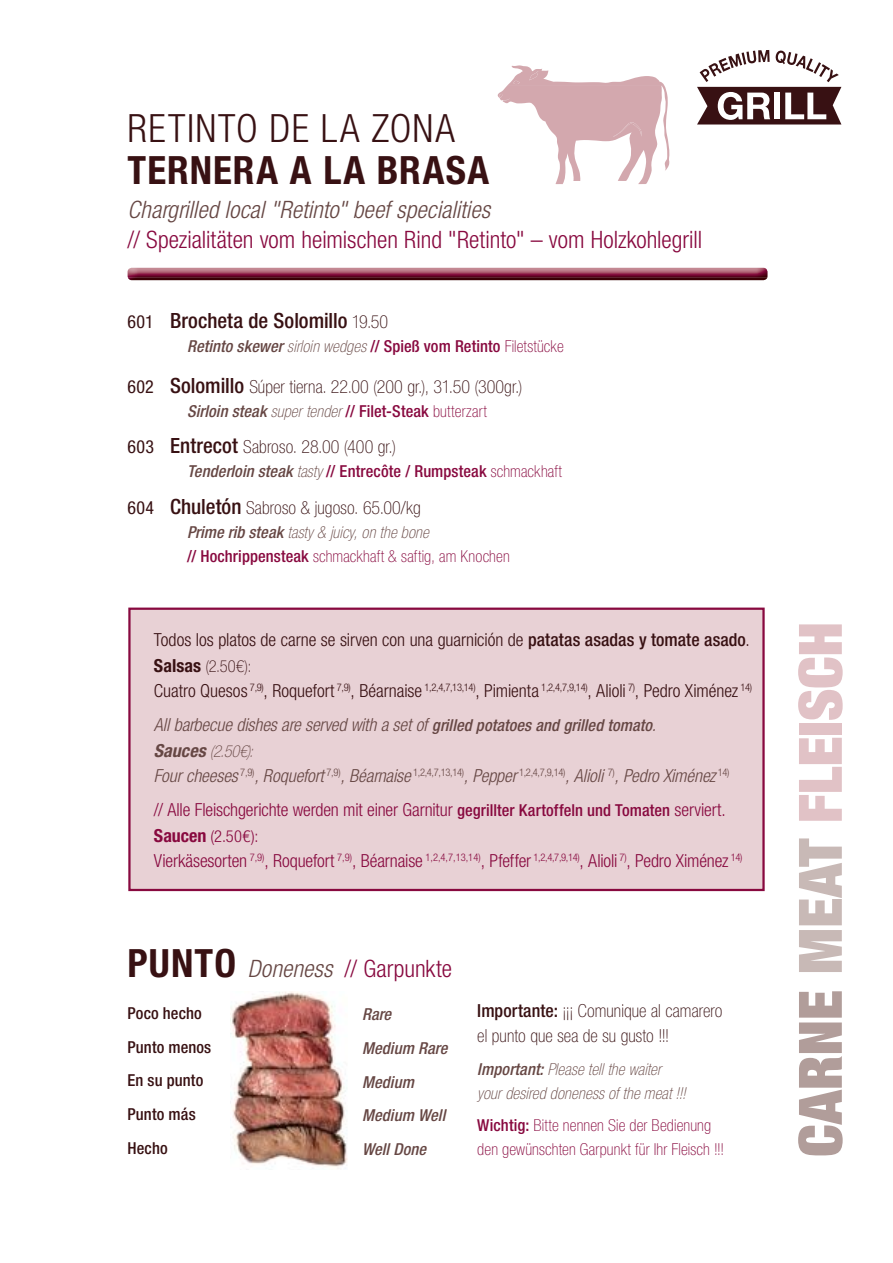
<style>
.page{position:relative;width:893px;height:1263px;background:#fff}
.page>*{position:absolute;margin:0;border:0;box-sizing:border-box;transform-origin:0 0}
.t1{font:900 expanded 60px "Helvetica Neue LT";color:#e1c2c6}
.t2{font:300 condensed 39px "Helvetica Neue LT";letter-spacing:.04em;color:#381113}
.t3{font:700 condensed 39px "Helvetica Neue LT";letter-spacing:.03em;color:#381113}
.t4{font:300 condensed 24px "Helvetica Neue LT";color:#88093f}
.t5{font:italic 300 condensed 24px "Helvetica Neue LT";color:#664744}
.t6{font:500 condensed 21px "Helvetica Neue LT";color:#381113}
.t7{font:300 condensed 18px/34px "Helvetica Neue LT";letter-spacing:-.005em;color:#381113}
.t8{font:italic 300 condensed 18px/34px "Helvetica Neue LT";letter-spacing:-.005em;color:#664744}
.t9{font:100 condensed 18px/25.5px "Helvetica Neue LT";letter-spacing:.005em;color:#381113}
.t10{font:300 condensed 18px "Helvetica Neue LT";letter-spacing:-.01em;color:#88093f}
.t11{font:500 condensed 16.5px "Helvetica Neue LT";letter-spacing:.005em;color:#88093f}
.t12{font:100 condensed 16.5px/24px "Helvetica Neue LT";letter-spacing:.01em;color:#88093f}
.t13{font:italic 100 condensed 16.5px/24px "Helvetica Neue LT";letter-spacing:.01em;color:#664744}
.t14{font:500 condensed 16.5px/33.8px "Helvetica Neue LT";letter-spacing:.005em;color:#381113}
.t15{font:italic 500 condensed 16.5px/33.8px "Helvetica Neue LT";letter-spacing:.01em;color:#664744}
.t16{font:100 condensed 16.5px "Helvetica Neue LT";color:#381113}
.t17{font:300 condensed 16.5px "Helvetica Neue LT";color:#88093f}
.s1{font-weight:400;font-size:18px}
.s2{font-weight:100;font-size:18px}
.s3{font-style:italic;color:#664744}
.s4{font-weight:100;font-style:italic;color:#664744}
.s5{font-weight:100}
.s6{font-weight:400}
.s7{font-weight:500;font-size:21px}
.s8{font-weight:500;font-style:italic;color:#664744}
.s9{font-weight:500}
.s10{font-weight:700;font-size:18px}
.s11{font-weight:500;font-style:italic;font-size:16.5px;color:#664744}
.s12{font-style:normal;color:#88093f}
.s13{font-weight:500;font-style:normal;font-size:16.5px;color:#88093f}
.s14{font-weight:700;font-size:39px;color:#381113}
.s15{color:#b19d9a}
.s16{color:#c8b9b6}
</style>
<div class="page">
<img style="left:128px;top:268px;width:639px;height:12px">
<img style="left:230px;top:991px;width:117px;height:178px">
<div style="left:128px;top:608px;width:637px;height:283px;background:#e8d1d5"></div>
<svg style="left:498px;top:65px;width:171px;height:119px"></svg>
<svg style="left:697px;top:50px;width:144px;height:74px"></svg>
<h2 class="t2" style="left:128px;top:106px;width:329px">RETINTO DE LA ZONA</h2>
<h2 class="t3" style="left:128px;top:146px;width:363px">TERNERA A LA BRASA</h2>
<h3 class="t5" style="left:128px;top:196px;width:364px">Chargrilled local "Retinto" beef specialities</h3>
<h3 class="t4" style="left:128px;top:226px;width:576px">// Spezialitäten vom heimischen Rind "Retinto" – vom Holzkohlegrill</h3>
<p class="t6" style="left:128px;top:307px;width:262px"><span class="s1">601</span> Brocheta de Solomillo <span class="s2">19.50</span></p>
<p class="t11" style="left:187px;top:336px;width:378px"><span class="s3">Retinto skewer</span> <span class="s4">sirloin wedges</span> // Spieß vom Retinto <span class="s5">Filetstücke</span></p>
<p class="t9" style="left:128px;top:373px;width:396px"><span class="s6">602</span> <span class="s7">Solomillo</span> Súper tierna. 22.00 (200 gr.), 31.50 (300gr.)</p>
<p class="t11" style="left:187px;top:401px;width:301px"><span class="s3">Sirloin steak</span> <span class="s4">super tender</span> // Filet-Steak <span class="s5">butterzart</span></p>
<p class="t9" style="left:128px;top:434px;width:270px"><span class="s6">603</span> <span class="s7">Entrecot</span> Sabroso. 28.00 (400 gr.)</p>
<p class="t11" style="left:187px;top:462px;width:376px"><span class="s3">Tenderloin steak</span> <span class="s4">tasty</span> // Entrecôte / Rumpsteak <span class="s5">schmackhaft</span></p>
<p class="t9" style="left:128px;top:495px;width:295px"><span class="s6">604</span> <span class="s7">Chuletón</span> Sabroso &amp; jugoso. 65.00/kg</p>
<p class="t12" style="left:187px;top:520px;width:324px"><span class="s8">Prime rib steak</span> <span class="s3">tasty &amp; juicy, on the bone<br></span><span class="s9">// Hochrippensteak</span> schmackhaft &amp; saftig, am Knochen</p>
<p class="t7" style="left:154px;top:623px;width:597px">Todos los platos de carne se sirven con una guarnición de <span class="s9">patatas asadas y tomate asado</span>.</p>
<p class="t16" style="left:154px;top:657px;width:99px"><span class="s10">Salsas</span> (2.50€):</p>
<p class="t7" style="left:154px;top:674px;width:600px">Cuatro Quesos <sup>7,9)</sup>, Roquefort <sup>7,9)</sup>, Béarnaise <sup>1,2,4,7,13,14)</sup>, Pimienta <sup>1,2,4,7,9,14)</sup>, Alioli <sup>7)</sup>, Pedro Ximénez <sup>14)<br></sup><span class="s3">All barbecue dishes are served with a set of</span> <span class="s11">grilled potatoes and grilled tomato</span><span class="s3">.</span></p>
<p class="t13" style="left:154px;top:739px;width:101px"><span class="s10">Sauces</span> (2.50€):</p>
<p class="t8" style="left:154px;top:759px;width:577px">Four cheeses <sup>7,9)</sup>, Roquefort <sup>7,9)</sup>, Béarnaise <sup>1,2,4,7,13,14)</sup>, Pepper <sup>1,2,4,7,9,14)</sup>, Alioli <sup>7)</sup>, Pedro Ximénez <sup>14) </sup><span class="s12">// Alle Fleischgerichte werden mit einer Garnitur</span> <span class="s13">gegrillter Kartoffeln und Tomaten</span> <span class="s12">serviert.</span></p>
<p class="t17" style="left:154px;top:826px;width:106px"><span class="s10">Saucen</span> (2.50€):</p>
<p class="t10" style="left:154px;top:851px;width:590px">Vierkäsesorten <sup>7,9)</sup>, Roquefort <sup>7,9)</sup>, Béarnaise <sup>1,2,4,7,13,14)</sup>, Pfeffer <sup>1,2,4,7,9,14)</sup>, Alioli <sup>7)</sup>, Pedro Ximénez <sup>14)</sup></p>
<h3 class="t4" style="left:128px;top:954px;width:326px"><span class="s14">PUNTO</span> <span class="s3">Doneness</span> // Garpunkte</h3>
<p class="t14" style="left:128px;top:996px;width:85px">Poco hecho<br>Punto menos<br>En su punto<br>Punto más<br>Hecho</p>
<p class="t15" style="left:362px;top:997px;width:87px">Rare<br>Medium Rare<br>Medium<br>Medium Well<br>Well Done</p>
<p class="t9" style="left:477px;top:997px;width:247px"><span class="s9">Importante:</span> ¡¡¡ Comunique al camarero el punto que sea de su gusto !!!</p>
<p class="t13" style="left:477px;top:1057px;width:210px"><span class="s9">Important:</span> Please tell the waiter your desired doneness of the meat !!!</p>
<p class="t12" style="left:477px;top:1113px;width:248px"><span class="s9">Wichtig:</span> Bitte nennen Sie der Bedienung den gewünschten Garpunkt für Ihr Fleisch !!!</p>
<h1 class="t1" style="left:782px;top:1157px;width:536px;rotate:-90deg"><span class="s15">CARNE</span> <span class="s16">MEAT</span> FLEISCH</h1>
</div>
